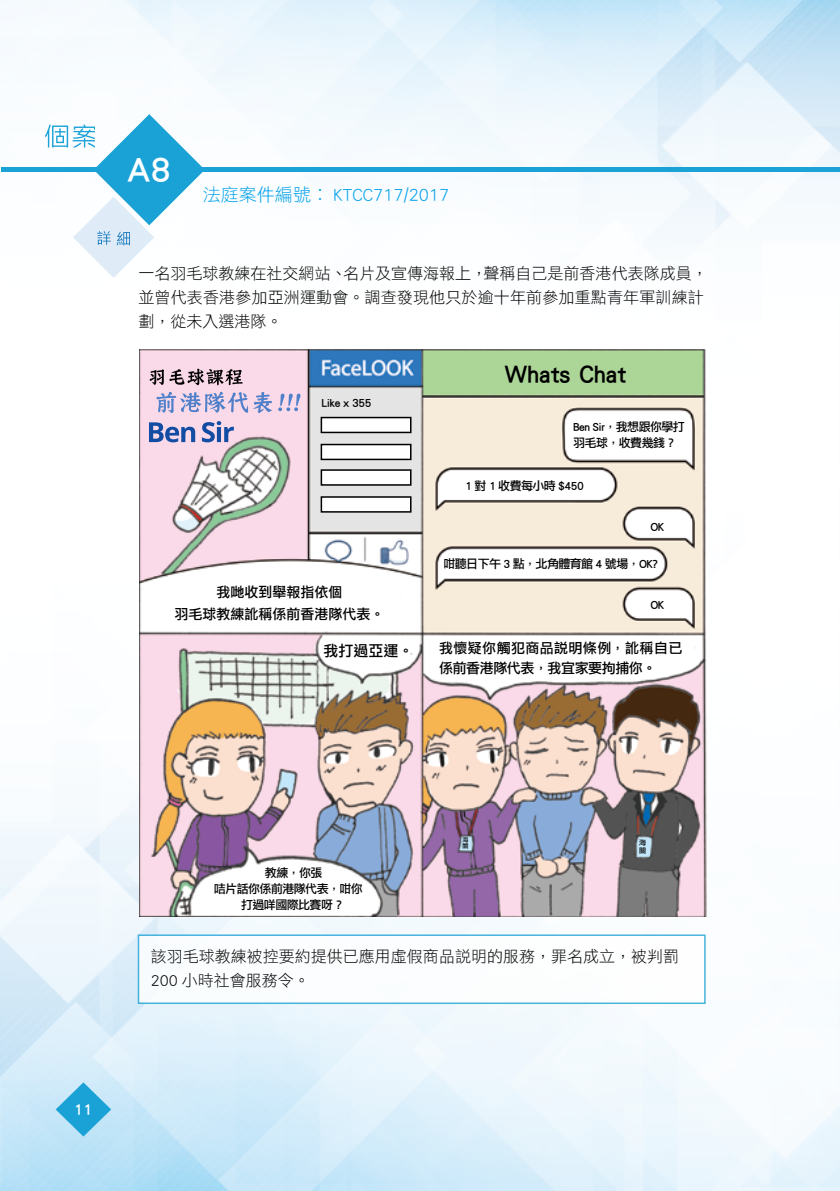
<style>
.page{position:relative;width:840px;height:1191px;background:#fff}
.page>*{position:absolute;margin:0;border:0;box-sizing:border-box;transform-origin:0 0}
.t1{font:36px "DF Li Hei Std W5";color:#fff}
.t2{font:26px "DF Li Hei Std W5";color:#000}
.t3{font:18px "DF Li Hei Std W3";color:#00a0e9}
.t4{font:16px/24px "DF Li Hei Std W3";color:#000}
.t5{font:16px "DF Li Hei Std W5";color:#fff}
.t6{font:15px "DF Li Hei Std W5";color:#000}
.t7{font:14px/20px "DF Li Hei Std W5";letter-spacing:.025em;color:#000}
.t8{font:14px "DF Li Hei Std W5";color:#000}
.t9{font:12px/16px "DF Li Hei Std W5";letter-spacing:-.05em;color:#000}
.t10{font:7px/8px "DF Li Hei Std W5";color:#000}
.t11{font:6px/6px "DF Li Hei Std W5";color:#000}
</style>
<div class="page">
<img style="left:0;top:0;width:840px;height:1191px">
<svg style="left:56px;top:1082px;width:55px;height:54px;background:#6fc4e7"></svg>
<hr style="left:1px;top:168px;width:838px;height:4px;background:#1aa2d7">
<svg style="left:45px;top:114px;width:160px;height:163px"></svg>
<img style="left:139px;top:349px;width:567px;height:567px">
<div style="left:138px;top:935px;width:566px;height:68px;background:#fff"></div>
<div style="left:138px;top:934px;width:567px;height:70px;border:2px solid #fff"></div>
<svg style="left:150px;top:369px;width:92px;height:16px"></svg>
<svg style="left:156px;top:392px;width:116px;height:21px;background:#bdb9dc"></svg>
<svg style="left:278px;top:393px;width:22px;height:18px"></svg>
<div style="left:321px;top:417px;width:89px;height:15px;background:#fff"></div>
<div style="left:320px;top:417px;width:91px;height:16px;border:2px solid #000"></div>
<div style="left:321px;top:444px;width:89px;height:15px;background:#fff"></div>
<div style="left:320px;top:444px;width:91px;height:16px;border:2px solid #000"></div>
<div style="left:321px;top:470px;width:89px;height:15px;background:#fff"></div>
<div style="left:320px;top:469px;width:91px;height:17px;border:2px solid #000"></div>
<div style="left:321px;top:497px;width:89px;height:15px;background:#fff"></div>
<div style="left:320px;top:496px;width:91px;height:16px;border:2px solid #000"></div>
<svg style="left:149px;top:422px;width:46px;height:20px"></svg>
<svg style="left:202px;top:421px;width:32px;height:21px"></svg>
<p class="t1" style="left:127px;top:149px;width:45px">A8</p>
<p class="t3" style="left:203px;top:185px;width:248px">法庭案件編號︰ KTCC717/2017</p>
<p class="t4" style="left:138px;top:261px;width:570px">一名羽毛球教練在社交網站、名片及宣傳海報上，聲稱自己是前香港代表隊成員，並曾代表香港參加亞洲運動會。調查發現他只於逾十年前參加重點青年軍訓練計劃，從未入選港隊。</p>
<p class="t9" style="left:321px;top:394px;width:52px">Like x 355</p>
<p class="t8" style="left:216px;top:584px;width:127px">我哋收到舉報指依個</p>
<p class="t8" style="left:174px;top:606px;width:211px">羽毛球教練訛稱係前香港隊代表。</p>
<p class="t6" style="left:323px;top:642px;width:91px">我打過亞運。</p>
<p class="t2" style="left:504px;top:359px;width:123px">Whats Chat</p>
<p class="t9" style="left:573px;top:419px;width:113px">Ben Sir，我想跟你學打羽毛球，收費幾錢？</p>
<p class="t9" style="left:465px;top:478px;width:120px">1 對 1 收費每小時 $450</p>
<p class="t9" style="left:650px;top:518px;width:16px">OK</p>
<p class="t9" style="left:443px;top:556px;width:216px">咁聽日下午 3 點，北角體育館 4 號場，OK?</p>
<p class="t9" style="left:650px;top:597px;width:16px">OK</p>
<p class="t7" style="left:439px;top:638px;width:244px">我懷疑你觸犯商品說明條例，訛稱自已係前香港隊代表，我宜家要拘捕你。</p>
<p class="t5" style="left:74px;top:1100px;width:20px">11</p>
<p class="t9" style="left:265px;top:864px;width:59px">教練，你張</p>
<p class="t9" style="left:214px;top:880px;width:150px">咭片話你係前港隊代表，咁你</p>
<p class="t9" style="left:241px;top:896px;width:105px">打過咩國際比賽呀？</p>
<p class="t11" style="left:462px;top:837px;width:7px">海關</p>
<p class="t10" style="left:638px;top:838px;width:8px">海關</p>
<p class="t4" style="left:151px;top:944px;width:529px">該羽毛球教練被控要約提供已應用虛假商品說明的服務，罪名成立，被判罰<br>200 小時社會服務令。</p>
</div>
